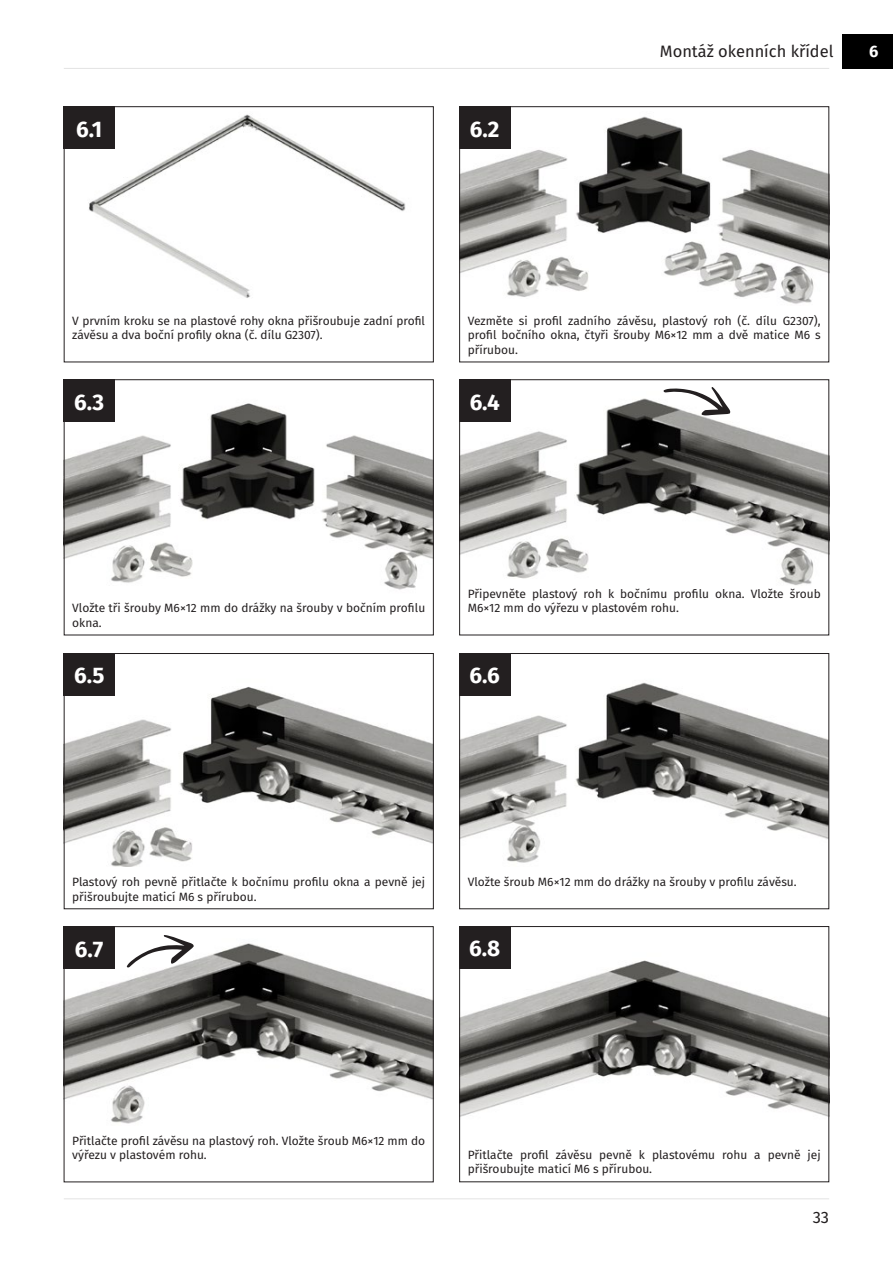
<style>
.page{position:relative;width:893px;height:1263px;background:#fff}
.page>*{position:absolute;margin:0;border:0;box-sizing:border-box;transform-origin:0 0}
.t1{font:700 22.5px "Fira Sans";color:#fff}
.t2{font:16.5px "Fira Sans";color:#231f20}
.t3{font:700 16.5px "Fira Sans";color:#fff}
.t4{font:12px/14.4px "Fira Sans";color:#231f20}
</style>
<div class="page">
<hr style="left:64px;top:1198px;width:765px;height:1px;background:#e3e3e3">
<img style="left:66px;top:687px;width:366px;height:179px">
<img style="left:461px;top:655px;width:366px;height:208px">
<img style="left:461px;top:928px;width:366px;height:189px">
<img style="left:89px;top:114px;width:317px;height:184px">
<img style="left:461px;top:108px;width:366px;height:196px">
<img style="left:461px;top:381px;width:366px;height:205px">
<img style="left:66px;top:403px;width:366px;height:187px">
<img style="left:66px;top:943px;width:366px;height:181px">
<svg style="left:663px;top:387px;width:67px;height:28px"></svg>
<svg style="left:127px;top:935px;width:67px;height:33px"></svg>
<div style="left:842px;top:34px;width:51px;height:34px;background:#000"></div>
<hr style="left:64px;top:68px;width:765px;height:1px;background:#e3e3e3">
<div style="left:459px;top:106px;width:370px;height:256px;border:1px solid #231f20"></div>
<div style="left:459px;top:106px;width:51px;height:43px;background:#231f20"></div>
<div style="left:459px;top:379px;width:370px;height:256px;border:1px solid #231f20"></div>
<div style="left:459px;top:379px;width:51px;height:43px;background:#231f20"></div>
<div style="left:64px;top:379px;width:370px;height:256px;border:1px solid #231f20"></div>
<div style="left:64px;top:379px;width:51px;height:43px;background:#231f20"></div>
<div style="left:64px;top:106px;width:370px;height:256px;border:1px solid #231f20"></div>
<div style="left:64px;top:106px;width:51px;height:43px;background:#231f20"></div>
<div style="left:459px;top:653px;width:370px;height:256px;border:1px solid #231f20"></div>
<div style="left:459px;top:653px;width:51px;height:43px;background:#231f20"></div>
<div style="left:459px;top:926px;width:370px;height:256px;border:1px solid #231f20"></div>
<div style="left:459px;top:926px;width:51px;height:43px;background:#231f20"></div>
<div style="left:64px;top:653px;width:370px;height:256px;border:1px solid #231f20"></div>
<div style="left:64px;top:653px;width:51px;height:43px;background:#231f20"></div>
<div style="left:64px;top:926px;width:370px;height:256px;border:1px solid #231f20"></div>
<div style="left:64px;top:926px;width:51px;height:43px;background:#231f20"></div>
<p class="t1" style="left:76px;top:110px;width:28px">6.1</p>
<p class="t1" style="left:470px;top:110px;width:31px">6.2</p>
<p class="t2" style="left:660px;top:38px;width:175px">Montáž okenních křídel</p>
<p class="t3" style="left:869px;top:37px;width:11px">6</p>
<p class="t4" style="left:72px;top:313px;width:354px">V prvním kroku se na plastové rohy okna přišroubuje zadní profil závěsu a dva boční profily okna (č. dílu G2307).</p>
<p class="t4" style="left:468px;top:313px;width:354px;text-align:justify">Vezměte si profil zadního závěsu, plastový roh (č. dílu G2307), profil bočního okna, čtyři šrouby M6×12 mm a dvě matice M6 s přírubou.</p>
<p class="t1" style="left:74px;top:383px;width:32px">6.3</p>
<p class="t1" style="left:470px;top:383px;width:32px">6.4</p>
<p class="t4" style="left:72px;top:601px;width:354px">Vložte tři šrouby M6×12 mm do drážky na šrouby v bočním profilu okna.</p>
<p class="t1" style="left:74px;top:657px;width:32px">6.5</p>
<p class="t4" style="left:468px;top:586px;width:354px">Připevněte plastový roh k bočnímu profilu okna. Vložte šroub<br>M6×12 mm do výřezu v plastovém rohu.</p>
<p class="t1" style="left:470px;top:657px;width:32px">6.6</p>
<p class="t4" style="left:72px;top:874px;width:354px">Plastový roh pevně přitlačte k bočnímu profilu okna a pevně jej přišroubujte maticí M6 s přírubou.</p>
<p class="t1" style="left:75px;top:930px;width:30px">6.7</p>
<p class="t4" style="left:468px;top:874px;width:329px">Vložte šroub M6×12 mm do drážky na šrouby v profilu závěsu.</p>
<p class="t1" style="left:469px;top:930px;width:33px">6.8</p>
<p class="t4" style="left:72px;top:1133px;width:354px">Přitlačte profil závěsu na plastový roh. Vložte šroub M6×12 mm do výřezu v plastovém rohu.</p>
<p class="t4" style="left:468px;top:1147px;width:354px">Přitlačte profil závěsu pevně k plastovému rohu a pevně jej přišroubujte maticí M6 s přírubou.</p>
<h2 class="t2" style="left:813px;top:1205px;width:18px">33</h2>
</div>
